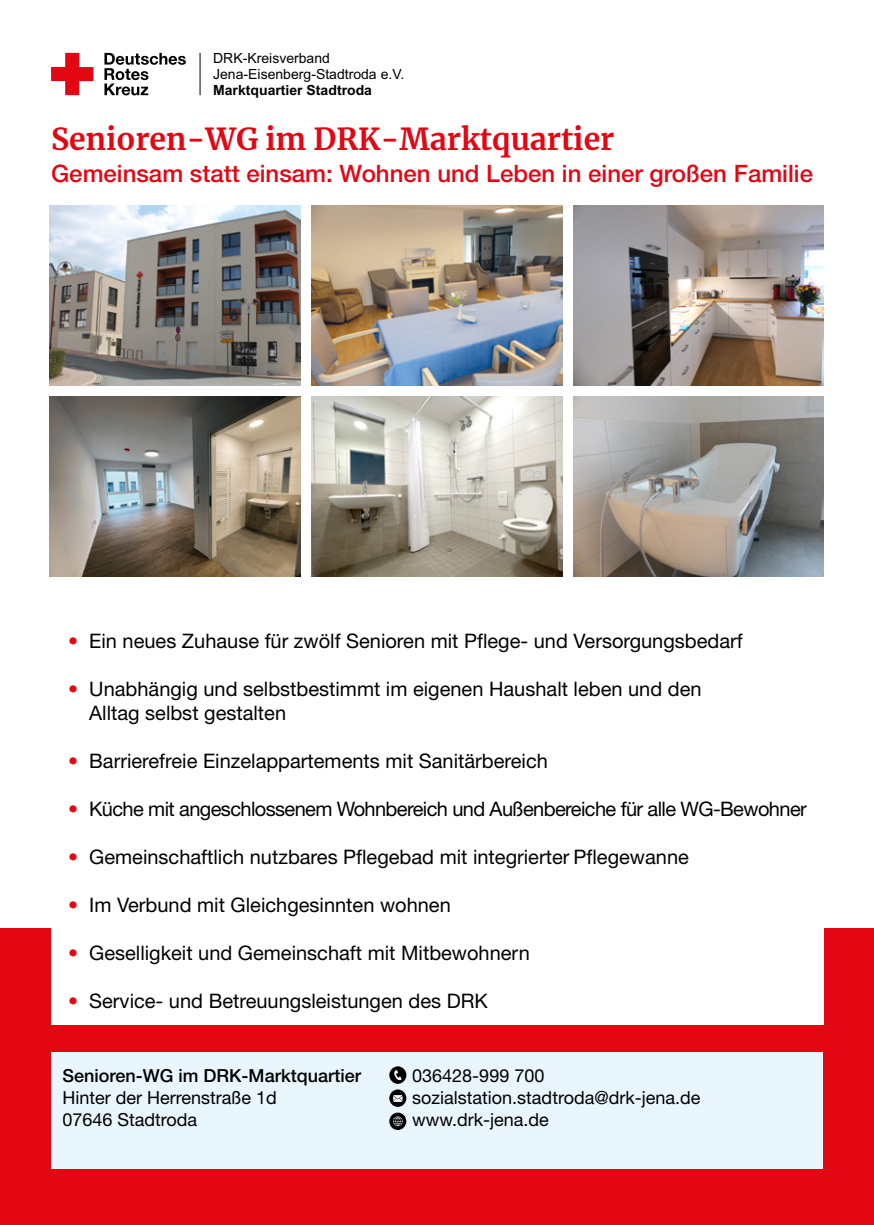
<style>
.page{position:relative;width:874px;height:1225px;background:#fff}
.page>*{position:absolute;margin:0;border:0;box-sizing:border-box;transform-origin:0 0}
.t1{font:700 30px "Merriweather";color:#e30613}
.t2{font:500 24px "Helvetica Neue";color:#e30613}
.t3{font:20px/24px "Helvetica Neue";color:#000}
.t4{font:20px "Helvetica Neue";letter-spacing:-.03em;color:#000}
.t5{font:18px/22px "Helvetica Neue";color:#000}
.t6{font:500 18px "Helvetica Neue";color:#000}
.t7{font:14px/16px "Arial";color:#000}
.t8{font:700 14px "Arial";color:#000}
.s1{color:#e30613}
</style>
<div class="page">
<div style="left:0;top:929px;width:873px;height:296px;background:#e30613"></div>
<div style="left:51px;top:615px;width:772px;height:410px;background:#fff"></div>
<div style="left:51px;top:1052px;width:771px;height:116px;background:#eaf6fe"></div>
<svg style="left:104px;top:53px;width:82px;height:42px"></svg>
<svg style="left:51px;top:53px;width:42px;height:42px"></svg>
<hr style="left:199px;top:53px;width:1px;height:42px;background:#000">
<img style="left:50px;top:396px;width:250px;height:180px">
<img style="left:311px;top:396px;width:251px;height:180px">
<img style="left:311px;top:205px;width:251px;height:180px">
<img style="left:573px;top:205px;width:250px;height:180px">
<img style="left:50px;top:205px;width:250px;height:180px">
<img style="left:573px;top:396px;width:250px;height:180px">
<div style="left:389px;top:1066px;width:17px;height:17px;background:#000;border-radius:50%"></div>
<svg style="left:394px;top:1070px;width:7px;height:10px"></svg>
<svg style="left:389px;top:1089px;width:17px;height:18px"></svg>
<svg style="left:393px;top:1095px;width:9px;height:6px"></svg>
<svg style="left:389px;top:1112px;width:17px;height:18px"></svg>
<svg style="left:393px;top:1116px;width:9px;height:10px"></svg>
<p class="t7" style="left:213px;top:50px;width:192px">DRK-Kreisverband<br>Jena-Eisenberg-Stadtroda e.V.</p>
<p class="t8" style="left:213px;top:80px;width:160px">Marktquartier Stadtroda</p>
<h1 class="t1" style="left:51px;top:118px;width:564px">Senioren-WG im DRK-Marktquartier</h1>
<p class="t2" style="left:51px;top:159px;width:763px">Gemeinsam statt einsam: Wohnen und Leben in einer großen Familie</p>
<p class="t3" style="left:68px;top:628px;width:675px"><span class="s1">•</span> Ein neues Zuhause für zwölf Senioren mit Pflege- und Versorgungsbedarf</p>
<p class="t3" style="left:89px;top:676px;width:613px;text-indent:-21px"><span class="s1">•</span> Unabhängig und selbstbestimmt im eigenen Haushalt leben und den<br>Alltag selbst gestalten</p>
<p class="t3" style="left:68px;top:748px;width:481px"><span class="s1">•</span> Barrierefreie Einzelappartements mit Sanitärbereich</p>
<p class="t4" style="left:68px;top:797px;width:739px"><span class="s1">•</span> Küche mit angeschlossenem Wohnbereich und Außenbereiche für alle WG-Bewohner</p>
<p class="t3" style="left:68px;top:844px;width:622px"><span class="s1">•</span> Gemeinschaftlich nutzbares Pflegebad mit integrierter Pflegewanne</p>
<p class="t3" style="left:68px;top:892px;width:384px"><span class="s1">•</span> Im Verbund mit Gleichgesinnten wohnen</p>
<p class="t3" style="left:68px;top:940px;width:463px"><span class="s1">•</span> Geselligkeit und Gemeinschaft mit Mitbewohnern</p>
<p class="t3" style="left:68px;top:988px;width:421px"><span class="s1">•</span> Service- und Betreuungsleistungen des DRK</p>
<p class="t6" style="left:62px;top:1064px;width:300px">Senioren-WG im DRK-Marktquartier</p>
<p class="t5" style="left:62px;top:1086px;width:216px">Hinter der Herrenstraße 1d<br>07646 Stadtroda</p>
<p class="t5" style="left:412px;top:1064px;width:290px">036428-999 700 sozialstation.stadtroda@drk-jena.de www.drk-jena.de</p>
</div>
